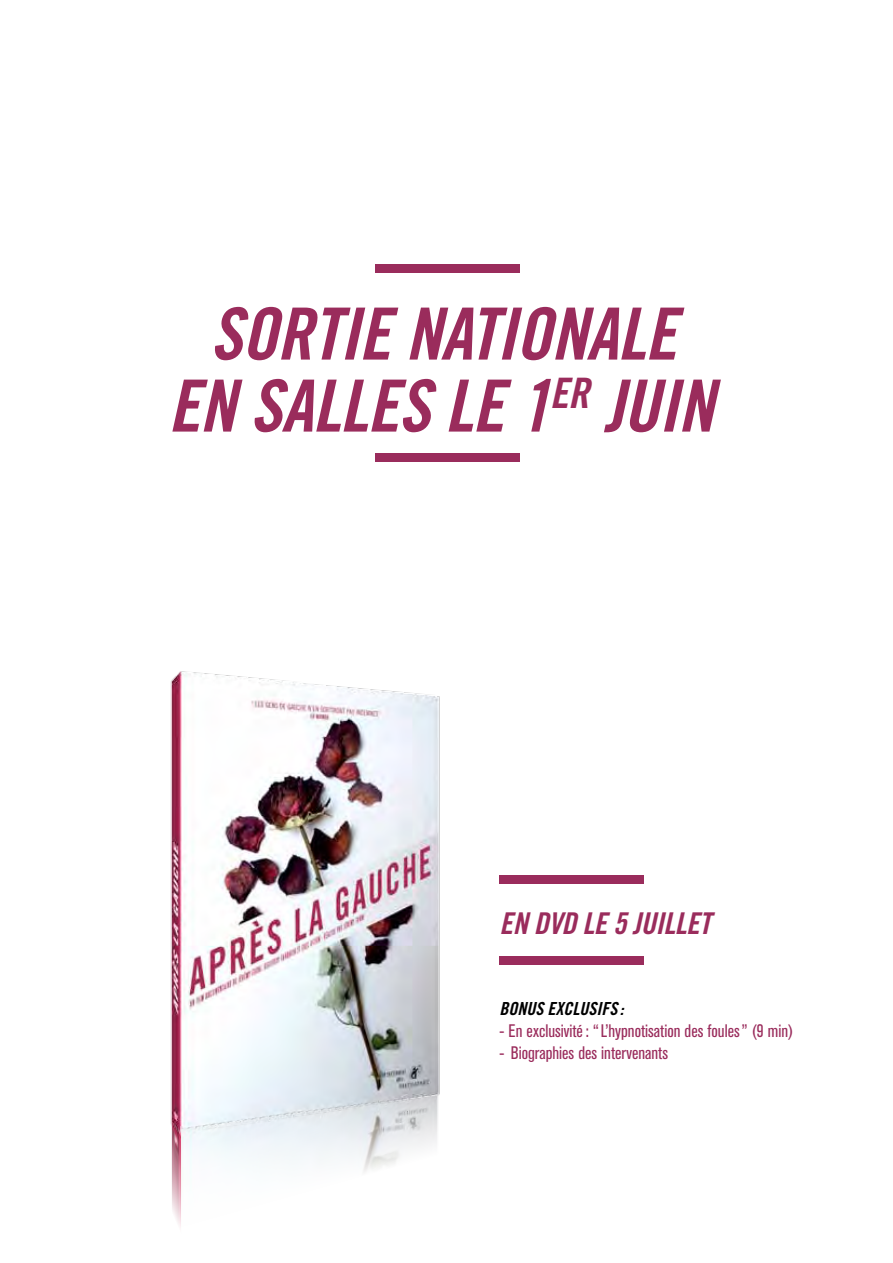
<style>
.page{position:relative;width:893px;height:1263px;background:#fff}
.page>*{position:absolute;margin:0;border:0;box-sizing:border-box;transform-origin:0 0}
.t1{font:72px/72px "Trade Gothic Bold Cond Twenty Obl";letter-spacing:-.01em;color:#9a2c5c;text-align:center}
.t2{font:30px "Trade Gothic Bold Cond Twenty Obl";letter-spacing:-.01em;color:#9a2c5c}
.t3{font:condensed 18px "Akzidenz Grotesk BE";color:#9a2c5c}
.t4{font:18px "Trade Gothic Bold Cond Twenty Obl";color:#000}
</style>
<div class="page">
<div style="left:375px;top:264px;width:144px;height:9px;background:#9a2c5c"></div>
<div style="left:375px;top:453px;width:144px;height:9px;background:#9a2c5c"></div>
<img style="left:170px;top:671px;width:270px;height:377px">
<img style="left:181px;top:1048px;width:259px;height:134px">
<img style="left:170px;top:1031px;width:11px;height:197px">
<div style="left:500px;top:875px;width:144px;height:8px;background:#9a2c5c"></div>
<div style="left:500px;top:956px;width:144px;height:8px;background:#9a2c5c"></div>
<h1 class="t1" style="left:168px;top:297px;width:547px">SORTIE NATIONALE<br>EN SALLES LE 1<sup>ER</sup> JUIN</h1>
<h2 class="t2" style="left:500px;top:905px;width:213px">EN DVD LE 5 JUILLET</h2>
<p class="t4" style="left:500px;top:998px;width:126px">BONUS EXCLUSIFS :</p>
<p class="t3" style="left:500px;top:1021px;width:295px">- En exclusivité: “ L’hypnotisation des foules” (9 min)</p>
<p class="t3" style="left:500px;top:1042px;width:170px">- Biographies des intervenants</p>
</div>
